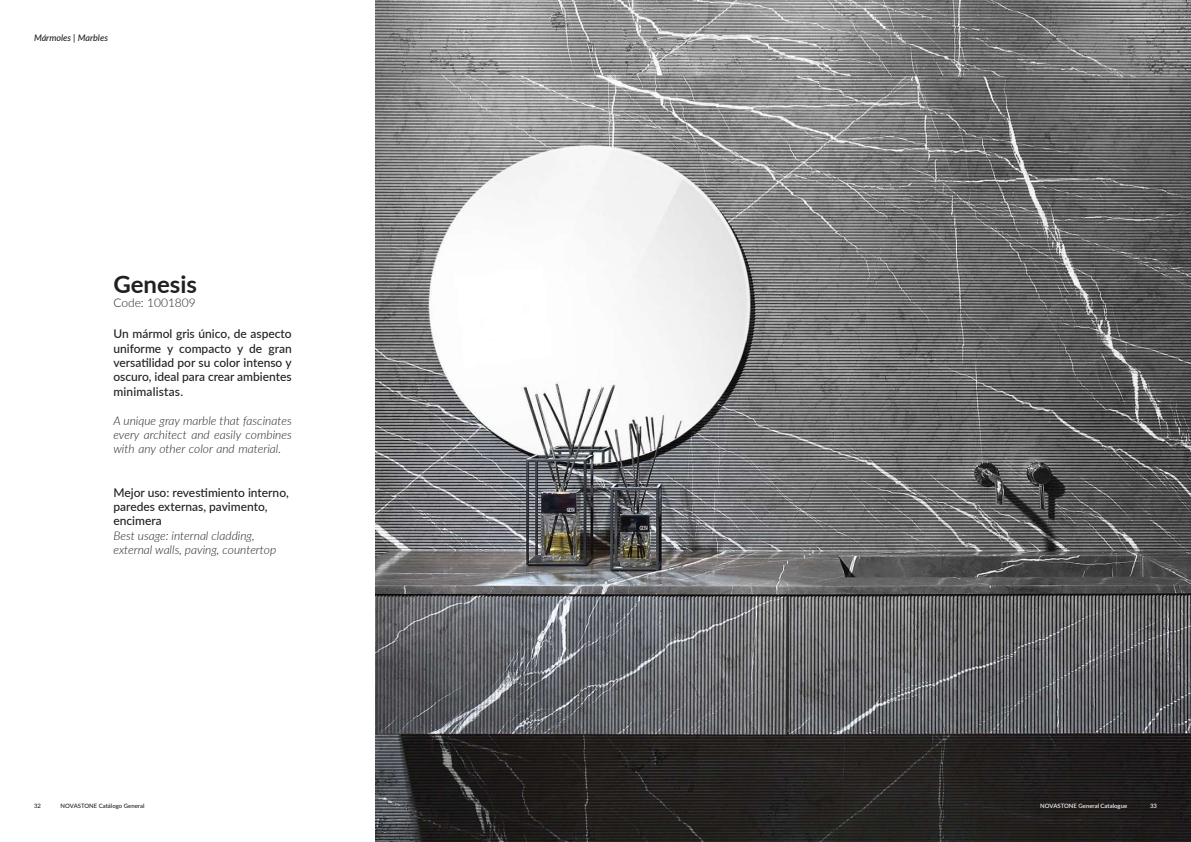
<style>
.page{position:relative;width:1191px;height:842px;background:#fff}
.page>*{position:absolute;margin:0;border:0;box-sizing:border-box;transform-origin:0 0}
.t1{font:700 24px "Lato";color:#231f20}
.t2{font:500 12px/14.4px "Lato";color:#231f20;text-align:justify}
.t3{font:italic 300 12px/14.4px "Lato";color:#231f20;text-align:justify}
.t4{font:300 12px "Lato";color:#231f20}
.t5{font:italic 500 9px "Lato";color:#231f20}
.t6{font:500 6px "Lato";color:#fff}
.t7{font:500 6px "Lato";color:#231f20}
.s1{font-style:normal}
</style>
<div class="page">
<img style="left:375px;top:0;width:816px;height:842px">
<p class="t5" style="left:34px;top:32px;width:75px">Mármoles <span class="s1">|</span> Marbles</p>
<h1 class="t1" style="left:113px;top:266px;width:85px">Genesis</h1>
<p class="t4" style="left:113px;top:294px;width:84px">Code: 1001809</p>
<p class="t2" style="left:113px;top:326px;width:180px">Un mármol gris único, de aspecto uniforme y compacto y de gran versatilidad por su color intenso y oscuro, ideal para crear ambientes minimalistas.</p>
<p class="t3" style="left:113px;top:413px;width:180px">A unique gray marble that fascinates every architect and easily combines with any other color and material.</p>
<p class="t2" style="left:113px;top:485px;width:177px;text-align:left">Mejor uso: revestimiento interno, paredes externas, pavimento, encimera</p>
<p class="t3" style="left:113px;top:528px;width:164px">Best usage: internal cladding, external walls, paving, countertop</p>
<p class="t7" style="left:34px;top:801px;width:8px">32</p>
<p class="t7" style="left:61px;top:801px;width:85px">NOVASTONE Catálogo General</p>
<p class="t6" style="left:1040px;top:801px;width:88px">NOVASTONE General Catalogue</p>
<p class="t6" style="left:1150px;top:801px;width:8px">33</p>
</div>
